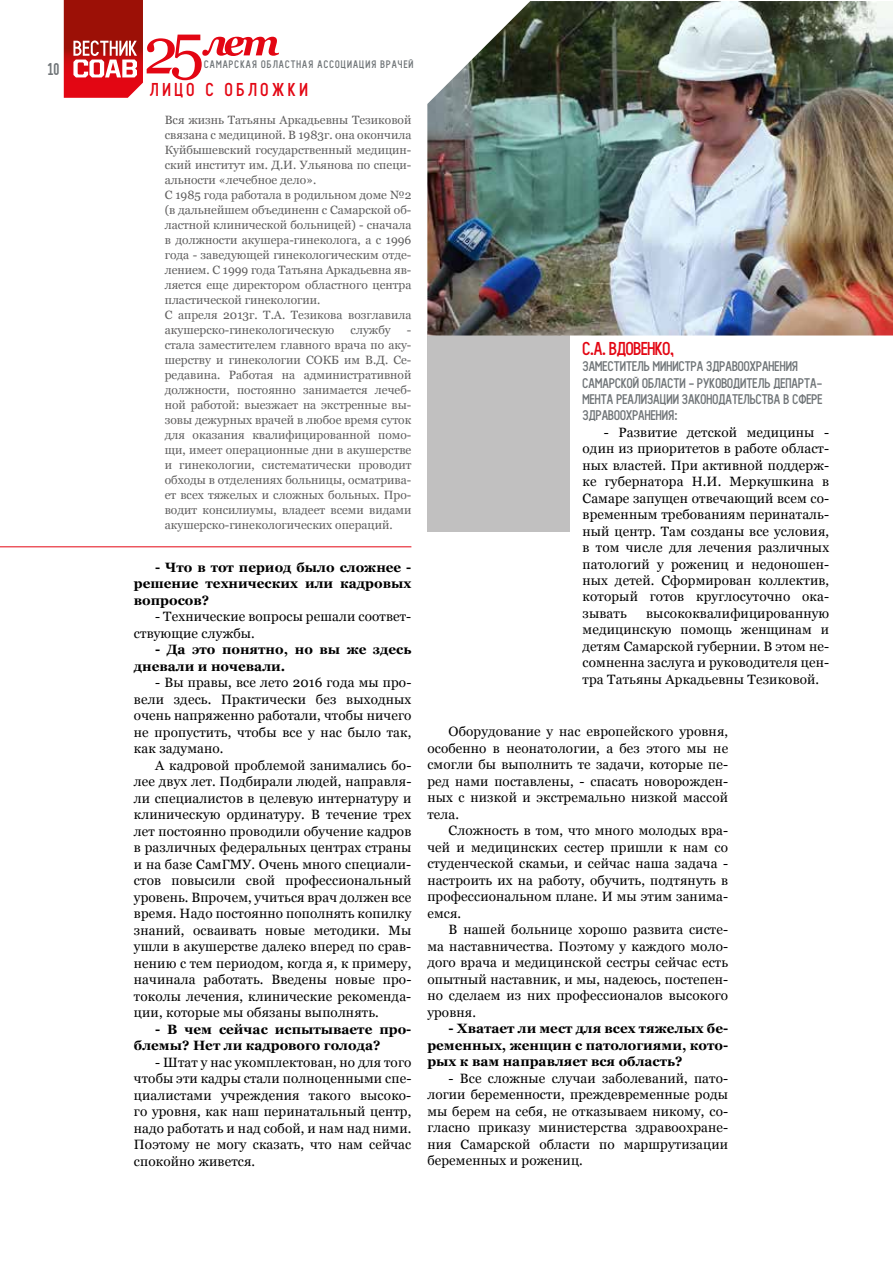
<style>
.page{position:relative;width:893px;height:1263px;background:#fff}
.page>*{position:absolute;margin:0;border:0;box-sizing:border-box;transform-origin:0 0}
.t1{font:18px "Probel C";letter-spacing:-.02em;color:#e30613}
.t2{font:18px "Probel C";letter-spacing:.2em;color:#e30613}
.t3{font:16.5px "Probel C";color:#707578}
.t4{font:13.5px/16.5px "Georgia";letter-spacing:.01em;color:#000;text-align:justify}
.t5{font:700 13.5px/16.5px "Georgia";color:#000;text-align:justify}
.t6{font:13.5px/16.2px "Probel C";color:#707578}
.t7{font:12px/15px "Georgia";color:#5f5e5e}
.t8{font:10.5px "Probel C";letter-spacing:.1em;color:#707578}
</style>
<div class="page">
<div style="left:427px;top:331px;width:143px;height:200px;background:#c1c0c0"></div>
<hr style="left:0;top:546px;width:411px;height:1px;background:#e30613">
<img style="left:427px;top:1px;width:466px;height:334px">
<svg style="left:64px;top:0;width:215px;height:98px"></svg>
<p class="t3" style="left:48px;top:60px;width:13px">10</p>
<p class="t8" style="left:204px;top:58px;width:211px">САМАРСКАЯ ОБЛАСТНАЯ АССОЦИАЦИЯ ВРАЧЕЙ</p>
<h1 class="t2" style="left:150px;top:79px;width:159px">ЛИЦО С ОБЛОЖКИ</h1>
<p class="t7" style="left:165px;top:112px;width:248px">Вся жизнь Татьяны Аркадьевны Тезиковой связана с медициной. В 1983г. она окончила Куйбышевский государственный медицин&shy;ский институт им. Д.И. Ульянова по специ&shy;альности «лечебное дело».<br>С 1985 года работала в родильном доме №2 (в дальнейшем объединенн с Самарской об&shy;ластной клинической больницей) - сначала в должности акушера-гинеколога, а с 1996 года - заведующей гинекологическим отде&shy;лением. С 1999 года Татьяна Аркадьевна яв&shy;ляется еще директором областного центра пластической гинекологии.<br>С апреля 2013г. Т.А. Тезикова возглавила акушерско-гинекологическую</p>
<p class="t7" style="left:351px;top:322px;width:42px">службу</p>
<p class="t7" style="left:165px;top:322px;width:248px;text-align:justify;text-indent:242px">- стала заместителем главного врача по аку&shy;шерству и гинекологии СОКБ им В.Д. Се&shy;редавина. Работая на административной должности, постоянно занимается лечеб&shy;ной работой: выезжает на экстренные вы&shy;зовы дежурных врачей в любое время суток для оказания квалифицированной помо&shy;щи, имеет операционные дни в акушерстве и гинекологии, систематически проводит обходы в отделениях больницы, осматрива&shy;ет всех тяжелых и сложных больных. Про&shy;водит консилиумы, владеет всеми видами акушерско-гинекологических операций.</p>
<h1 class="t1" style="left:583px;top:338px;width:93px">С.А. ВДОВЕНКО,</h1>
<p class="t6" style="left:583px;top:359px;width:241px">ЗАМЕСТИТЕЛЬ МИНИСТРА ЗДРАВООХРАНЕНИЯ САМАРСКОЙ ОБЛАСТИ - РУКОВОДИТЕЛЬ ДЕПАРТА-МЕНТА РЕАЛИЗАЦИИ ЗАКОНОДАТЕЛЬСТВА В СФЕРЕ ЗДРАВООХРАНЕНИЯ:</p>
<p class="t4" style="left:583px;top:424px;width:248px;text-indent:21px">- Развитие детской медицины - один из приоритетов в работе област&shy;ных властей. При активной поддерж&shy;ке губернатора Н.И. Меркушкина в Самаре запущен отвечающий всем со&shy;временным требованиям перинаталь&shy;ный центр. Там созданы все условия, в том числе для лечения различных патологий у рожениц и недоношен&shy;ных детей. Сформирован коллектив, который готов круглосуточно ока&shy;зывать</p>
<p class="t5" style="left:134px;top:559px;width:279px;text-indent:21px">- Что в тот период было сложнее - решение технических или кадровых вопросов?</p>
<p class="t4" style="left:134px;top:608px;width:279px;text-indent:21px">- Технические вопросы решали соответ&shy;ствующие службы.</p>
<p class="t5" style="left:134px;top:641px;width:279px;text-indent:21px">- Да это понятно, но вы же здесь дневали и ночевали.</p>
<p class="t4" style="left:134px;top:674px;width:279px;text-indent:21px">- Вы правы, все лето 2016 года мы про&shy;вели здесь. Практически без выходных очень напряженно работали, чтобы ничего не пропустить, чтобы все у нас было так, как задумано.</p>
<p class="t4" style="left:134px;top:757px;width:279px;text-indent:21px">А кадровой проблемой занимались бо&shy;лее двух лет. Подбирали людей, направля&shy;ли специалистов в целевую интернатуру и клиническую ординатуру. В течение трех лет постоянно проводили обучение кадров в различных федеральных центрах страны и на базе СамГМУ. Очень много специали&shy;стов повысили свой профессиональный уровень. Впрочем, учиться врач должен все время. Надо постоянно пополнять копилку знаний, осваивать новые методики. Мы ушли в акушерстве далеко вперед по срав&shy;нению с тем периодом, когда я, к примеру, начинала работать. Введены новые про&shy;токолы лечения, клинические рекоменда&shy;ции, которые мы обязаны выполнять.</p>
<p class="t5" style="left:134px;top:1020px;width:279px;text-indent:21px">- В чем сейчас испытываете про&shy;блемы? Нет ли кадрового голода?</p>
<p class="t4" style="left:134px;top:1054px;width:279px;text-indent:21px">- Штат у нас укомплектован, но для того чтобы эти кадры стали полноценными спе&shy;циалистами учреждения такого высоко&shy;го уровня, как наш перинатальный центр, надо работать и над собой, и нам над ними.<br>Поэтому не могу сказать, что нам сейчас спокойно живется.</p>
<p class="t4" style="left:583px;top:605px;width:248px;text-indent:64px">высококвалифицированную медицинскую помощь женщинам и детям Самарской губернии. В этом не&shy;сомненна заслуга и руководителя цен&shy;тра Татьяны Аркадьевны Тезиковой.</p>
<p class="t4" style="left:427px;top:724px;width:302px;text-indent:21px">Оборудование у нас европейского уровня, особенно в неонатологии, а без этого мы не смогли бы выполнить те задачи, которые пе&shy;ред нами поставлены, - спасать новорожден&shy;ных с низкой и экстремально низкой массой тела.</p>
<p class="t4" style="left:427px;top:822px;width:302px;text-indent:21px">Сложность в том, что много молодых вра&shy;чей и медицинских сестер пришли к нам со студенческой скамьи, и сейчас наша задача - настроить их на работу, обучить, подтянуть в профессиональном плане. И мы этим занима&shy;емся.</p>
<p class="t4" style="left:427px;top:921px;width:302px;text-indent:21px">В нашей больнице хорошо развита систе&shy;ма наставничества. Поэтому у каждого моло&shy;дого врача и медицинской сестры сейчас есть опытный наставник, и мы, надеюсь, постепен&shy;но сделаем из них профессионалов высокого уровня.</p>
<p class="t5" style="left:427px;top:1020px;width:302px;text-indent:21px">- Хватает ли мест для всех тяжелых бе&shy;ременных, женщин с патологиями, кото&shy;рых к вам направляет вся область?</p>
<p class="t4" style="left:427px;top:1070px;width:302px;text-indent:21px">- Все сложные случаи заболеваний, пато&shy;логии беременности, преждевременные роды мы берем на себя, не отказываем никому, со&shy;гласно приказу министерства здравоохране&shy;ния Самарской области по маршрутизации беременных и рожениц.</p>
</div>
